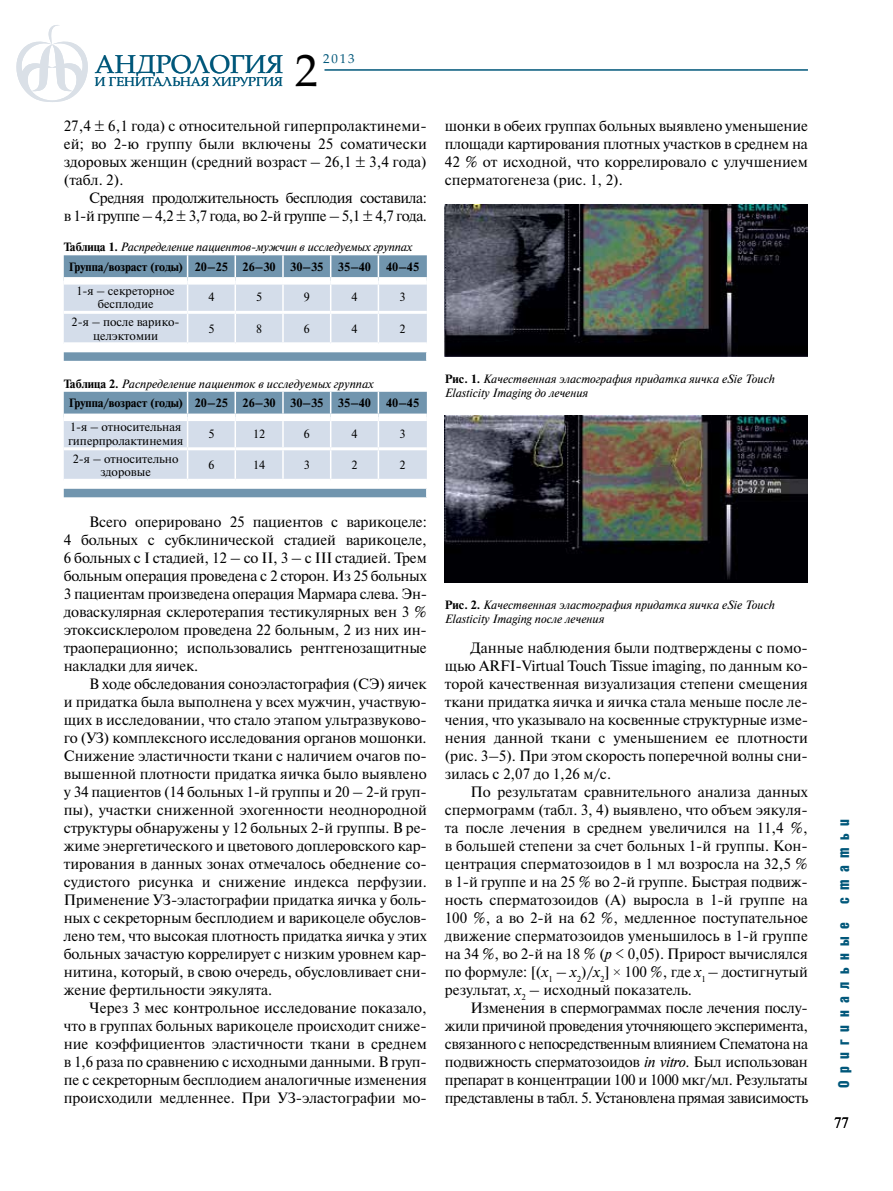
<style>
.page{position:relative;width:893px;height:1191px;background:#fff}
.page>*{position:absolute;margin:0;border:0;box-sizing:border-box;transform-origin:0 0}
.t1{font:45.45px "AG Palatial";color:#000}
.t2{font:25.65px "AG Palatial";color:#00577a}
.t3{font:15px/18px "Newton C";letter-spacing:-.005em;color:#000;text-align:justify}
.t4{font:15px/18px "Newton C";letter-spacing:-.03em;color:#000;text-align:right}
.t5{font:15px "Bastion Kontrast Alt C";letter-spacing:.5em;color:#00577a}
.t6{font:12.9px "AG Palatial";color:#00577a}
.t7{font:700 12px/19.8px "Newton C";letter-spacing:-.01em;color:#000;text-align:center}
.t8{font:italic 12px/14.4px "Newton C";color:#000}
.t9{font:12px/13.5px "Newton C";color:#000;text-align:center}
.s1{font-weight:400;font-style:italic}
.s2{font-weight:700;font-style:normal}
.s3{font-style:italic}
.s4{font-family:"Times New Roman"}
</style>
<div class="page">
<svg style="left:16px;top:25px;width:72px;height:77px"></svg>
<hr style="left:325px;top:70px;width:483px;height:1px;background:#00577a">
<svg style="left:64px;top:255px;width:363px;height:106px"></svg>
<svg style="left:64px;top:392px;width:363px;height:105px"></svg>
<img style="left:445px;top:204px;width:363px;height:152px">
<img style="left:445px;top:415px;width:363px;height:167px">
<h2 class="t2" style="left:95px;top:49px;width:190px">АНДРОЛОГИЯ</h2>
<p class="t6" style="left:95px;top:74px;width:189px">И ГЕНИТАЛЬНАЯ ХИРУРГИЯ</p>
<p class="t6" style="left:323px;top:51px;width:33px">2013</p>
<h1 class="t1" style="left:295px;top:44px;width:24px">2</h1>
<p class="t3" style="left:64px;top:117px;width:365px">27,4 ± 6,1 года) c относительной гиперпролактинеми&shy;ей; во 2-ю группу были включены 25 соматически здоровых женщин (средний возраст – 26,1 ± 3,4 года) (табл. 2).</p>
<p class="t4" style="left:64px;top:189px;width:365px">Средняя продолжительность бесплодия составила:<br>в 1-й группе – 4,2 ± 3,7 года, во 2-й группе – 5,1 ± 4,7 года.</p>
<p class="t7" style="left:64px;top:237px;width:357px">Таблица 1. <span class="s1">Распределение пациентов-мужчин в исследуемых группах<br></span>Группа/возраст (годы) 20–25 26–30 30–35 35–40 40–45</p>
<p class="t9" style="left:77px;top:284px;width:100px">1-я – секреторное бесплодие</p>
<p class="t9" style="left:208px;top:290px;width:8px">4</p>
<p class="t9" style="left:256px;top:290px;width:8px">5</p>
<p class="t9" style="left:304px;top:290px;width:7px">9</p>
<p class="t9" style="left:352px;top:290px;width:8px">4</p>
<p class="t9" style="left:400px;top:290px;width:8px">3</p>
<p class="t9" style="left:72px;top:315px;width:110px">2-я – после варико&shy;целэктомии</p>
<p class="t9" style="left:208px;top:322px;width:8px">5</p>
<p class="t9" style="left:256px;top:322px;width:8px">8</p>
<p class="t9" style="left:304px;top:322px;width:7px">6</p>
<p class="t9" style="left:352px;top:322px;width:8px">4</p>
<p class="t9" style="left:400px;top:322px;width:8px">2</p>
<p class="t7" style="left:69px;top:373px;width:352px;text-align:left;text-indent:-5px">Таблица 2. <span class="s1">Распределение пациенток в исследуемых группах<br></span>Группа/возраст (годы) 20–25 26–30 30–35 35–40 40–45</p>
<p class="t9" style="left:68px;top:420px;width:117px;text-align:left">1-я – относительная гиперпролактинемия</p>
<p class="t9" style="left:208px;top:427px;width:8px">5</p>
<p class="t9" style="left:253px;top:427px;width:13px">12</p>
<p class="t9" style="left:304px;top:427px;width:7px">6</p>
<p class="t9" style="left:352px;top:427px;width:8px">4</p>
<p class="t9" style="left:400px;top:427px;width:8px">3</p>
<p class="t9" style="left:73px;top:452px;width:107px">2-я – относительно здоровые</p>
<p class="t9" style="left:208px;top:458px;width:7px">6</p>
<p class="t9" style="left:253px;top:458px;width:13px">14</p>
<p class="t9" style="left:304px;top:458px;width:8px">3</p>
<p class="t9" style="left:352px;top:458px;width:8px">2</p>
<p class="t9" style="left:400px;top:458px;width:8px">2</p>
<p class="t3" style="left:64px;top:513px;width:365px;text-indent:26px">Всего оперировано 25 пациентов c варикоцеле:<br>4 больных c субклинической стадией варикоцеле, 6 больных c I стадией, 12 – со II, 3 – c III стадией. Трем больным операция проведена c 2 сторон. Из 25 больных 3 пациентам произведена операция Мармара слева. Эн&shy;доваскулярная склеротерапия тестикулярных вен 3 % этоксисклеролом проведена 22 больным, 2 из них ин&shy;траоперационно; использовались рентгенозащитные накладки для яичек.</p>
<p class="t3" style="left:64px;top:675px;width:365px;text-indent:26px">В ходе обследования соноэластография (СЭ) яичек и придатка была выполнена у всех мужчин, участвую&shy;щих в исследовании, что стало этапом ультразвуково&shy;го (УЗ) комплексного исследования органов мошонки.<br>Снижение эластичности ткани c наличием очагов по&shy;вышенной плотности придатка яичка было выявлено у 34 пациентов (14 больных 1-й группы и 20 – 2-й груп&shy;пы), участки сниженной эхогенности неоднородной структуры обнаружены у 12 больных 2-й группы. В ре&shy;жиме энергетического и цветового доплеровского кар&shy;тирования в данных зонах отмечалось обеднение со&shy;судистого рисунка и снижение индекса перфузии.<br>Применение УЗ-эластографии придатка яичка у боль&shy;ных c секреторным бесплодием и варикоцеле обуслов&shy;лено тем, что высокая плотность придатка яичка у этих больных зачастую коррелирует c низким уровнем кар&shy;нитина, который, в свою очередь, обусловливает сни&shy;жение фертильности эякулята.</p>
<p class="t3" style="left:64px;top:999px;width:365px;text-indent:26px">Через 3 мес контрольное исследование показало, что в группах больных варикоцеле происходит сниже&shy;ние коэффициентов эластичности ткани в среднем в 1,6 раза по сравнению c исходными данными. В груп&shy;пе c секреторным бесплодием аналогичные изменения происходили медленнее. При УЗ-эластографии мо-</p>
<p class="t3" style="left:445px;top:117px;width:365px">шонки в обеих группах больных выявлено уменьшение площади картирования плотных участков в среднем на 42 % от исходной, что коррелировало c улучшением сперматогенеза (рис. 1, 2).</p>
<p class="t8" style="left:445px;top:371px;width:332px"><span class="s2">Рис. 1.</span> Качественная эластография придатка яичка eSie Touch<br>Elasticity Imaging до лечения</p>
<p class="t8" style="left:445px;top:598px;width:332px"><span class="s2">Рис. 2.</span> Качественная эластография придатка яичка eSie Touch<br>Elasticity Imaging после лечения</p>
<p class="t3" style="left:445px;top:639px;width:365px;text-indent:26px">Данные наблюдения были подтверждены c помо&shy;щью ARFI-Virtual Touch Tissue imaging, по данным ко&shy;торой качественная визуализация степени смещения ткани придатка яичка и яичка стала меньше после ле&shy;чения, что указывало на косвенные структурные изме&shy;нения данной ткани c уменьшением ее плотности (рис. 3–5). При этом скорость поперечной волны сни&shy;зилась c 2,07 до 1,26 м/с.</p>
<p class="t3" style="left:445px;top:783px;width:365px;text-indent:26px">По результатам сравнительного анализа данных спермограмм (табл. 3, 4) выявлено, что объем эякуля&shy;та после лечения в среднем увеличился на 11,4 %, в большей степени за счет больных 1-й группы. Кон&shy;центрация сперматозоидов в 1 мл возросла на 32,5 % в 1-й группе и на 25 % во 2-й группе. Быстрая подвиж&shy;ность сперматозоидов (А) выросла в 1-й группе на 100 %, а во 2-й на 62 %, медленное поступательное движение сперматозоидов уменьшилось в 1-й группе на 34 %, во 2-й на 18 % (<span class="s3">p</span> &lt; 0,05). Прирост вычислялся по формуле: [(<span class="s3">х</span><sub>1</sub> – <span class="s3">х</span><sub>2</sub>)/<span class="s3">х</span><sub>2</sub>] <span class="s4">×</span> 100 %, где <span class="s3">х</span><sub>1</sub> – достигнутый результат, <span class="s3">х</span><sub>2</sub> – исходный показатель.</p>
<p class="t3" style="left:445px;top:999px;width:365px;text-indent:26px">Изменения в спермограммах после лечения послу&shy;жили причиной проведения уточняющего эксперимента, связанного c непосредственным влиянием Спематона на подвижность сперматозоидов <span class="s3">in vitro</span>. Был использован препарат в концентрации 100 и 1000 мкг/мл. Результаты представлены в табл. 5. Установлена прямая зависимость</p>
<p class="t5" style="left:836px;top:1088px;width:271px;rotate:-90deg">Оригинальные статьи</p>
<p class="t3" style="left:834px;top:1114px;width:17px">77</p>
</div>
